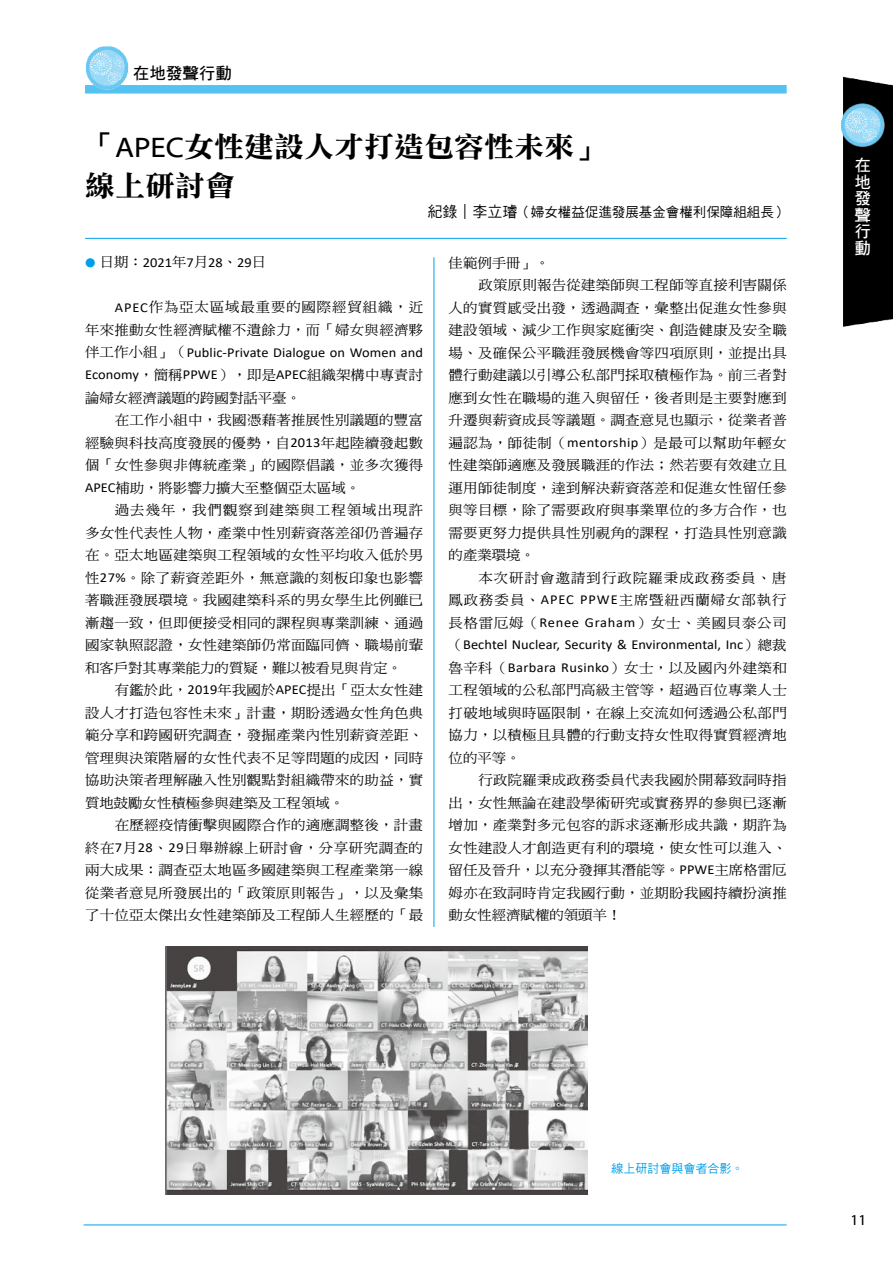
<style>
.page{position:relative;width:893px;height:1263px;background:#fff}
.page>*{position:absolute;margin:0;border:0;box-sizing:border-box;transform-origin:0 0}
.t1{font:28.5px/39px "DF Li Song W7 WIN BF";color:#000;scale:1.05 1}
.t2{font:16.5px "DF Hei W7 WIN BF";color:#000}
.t3{font:16.5px/16.5px "DF Hei W7 WIN BF";color:#fff;text-align:justify}
.t4{font:15px "Myriad Web Pro";color:#000}
.t5{font:13.65px/22.5px "DF Ming W5 WIN BF";letter-spacing:.02em;color:#000;text-align:justify;scale:1.05 1}
.t6{font:13.65px/22.5px "Calibri";letter-spacing:.005em;color:#000;scale:1.05 1}
.t7{font:13.65px "DF Ming W5 WIN BF";color:#000;scale:1.05 1}
.t8{font:13.65px "DF Ming W5 WIN BF";letter-spacing:.075em;color:#000;scale:1.05 1}
.t9{font:13.65px "DF Ming W5 WIN BF";letter-spacing:.05em;color:#000;scale:1.05 1}
.t10{font:13.65px "DF Ming W5 WIN BF";letter-spacing:.04em;color:#000;scale:1.05 1}
.t11{font:13.65px "DF Ming W5 WIN BF";letter-spacing:.065em;color:#000;scale:1.05 1}
.t12{font:13.5px "DF Hei W5 WIN BF";color:#000}
.t13{font:12px "DF Hei W5 WIN BF";color:#00a0e9}
.s1{font-family:"Myriad Web Pro"}
.s2{font-size:15px}
.s3{font-family:"DF Kai Shu SB Estd BF";font-size:10.5px;color:#00a0e9}
.s4{font-family:"DF Ming W5 WIN BF"}
.s5{font-family:"Calibri"}
</style>
<div class="page">
<img style="left:83px;top:76px;width:810px;height:1150px">
<hr style="left:84px;top:1225px;width:703px;height:1px;background:#00a0e9">
<div style="left:85px;top:85px;width:702px;height:9px;background:#54c3f1"></div>
<hr style="left:85px;top:238px;width:702px;height:1px;background:#00a0e9">
<hr style="left:434px;top:257px;width:1px;height:670px;background:#00a0e9">
<img style="left:83px;top:46px;width:56px;height:57px">
<img style="left:831px;top:97px;width:62px;height:64px">
<img style="left:166px;top:946px;width:422px;height:248px">
<p class="t2" style="left:133px;top:65px;width:100px">在地發聲行動</p>
<h1 class="t1" style="left:85px;top:127px;width:496px">「<span class="s1">APEC</span>女性建設人才打造包容性未來」線上研討會</h1>
<p class="t12" style="left:427px;top:205px;width:361px"><span class="s2">紀錄｜李立璿</span>（婦女權益促進發展基金會權利保障組組長）</p>
<p class="t6" style="left:85px;top:251px;width:174px"><span class="s3">●</span> <span class="s4">日期：</span>2021<span class="s4">年</span>7<span class="s4">月</span>28<span class="s4">、</span>29<span class="s4">日</span></p>
<p class="t5" style="left:85px;top:296px;width:324px;text-align:right"><span class="s5">APEC</span>作為亞太區域最重要的國際經貿組織，近<br>年來推動女性經濟賦權不遺餘力，而「婦女與經濟夥</p>
<p class="t6" style="left:85px;top:341px;width:323px"><span class="s4">伴工作小組」（</span>Public-Private Dialogue on Women and<br>Economy<span class="s4">，簡稱</span>PPWE<span class="s4">），即是</span>APEC<span class="s4">組織架構中專責討</span></p>
<p class="t7" style="left:85px;top:391px;width:207px">論婦女經濟議題的跨國對話平臺。</p>
<p class="t5" style="left:115px;top:409px;width:295px">在工作小組中，我國憑藉著推展性別議題的豐富</p>
<p class="t5" style="left:85px;top:431px;width:323px">經驗與科技高度發展的優勢，自<span class="s5">2013</span>年起陸續發起數</p>
<p class="t5" style="left:85px;top:454px;width:324px">個「女性參與非傳統產業」的國際倡議，並多次獲得</p>
<p class="t7" style="left:85px;top:481px;width:264px"><span class="s5">APEC</span>補助，將影響力擴大至整個亞太區域。</p>
<p class="t8" style="left:115px;top:503px;width:295px">過去幾年，我們觀察到建築與工程領域出現許</p>
<p class="t5" style="left:85px;top:521px;width:324px">多女性代表性人物，產業中性別薪資落差卻仍普遍存</p>
<p class="t5" style="left:85px;top:544px;width:324px">在。亞太地區建築與工程領域的女性平均收入低於男</p>
<p class="t5" style="left:85px;top:566px;width:323px">性<span class="s5">27%</span>。除了薪資差距外，無意識的刻板印象也影響</p>
<p class="t5" style="left:85px;top:589px;width:324px">著職涯發展環境。我國建築科系的男女學生比例雖已</p>
<p class="t5" style="left:85px;top:611px;width:324px">漸趨一致，但即便接受相同的課程與專業訓練、通過</p>
<p class="t5" style="left:85px;top:634px;width:324px">國家執照認證，女性建築師仍常面臨同儕、職場前輩</p>
<p class="t7" style="left:85px;top:661px;width:303px">和客戶對其專業能力的質疑，難以被看見與肯定。</p>
<p class="t5" style="left:115px;top:679px;width:295px">有鑑於此，<span class="s5">2019</span>年我國於<span class="s5">APEC</span>提出「亞太女性建</p>
<p class="t5" style="left:85px;top:701px;width:324px">設人才打造包容性未來」計畫，期盼透過女性角色典</p>
<p class="t5" style="left:85px;top:724px;width:324px">範分享和跨國研究調查，發掘產業內性別薪資差距、</p>
<p class="t5" style="left:85px;top:746px;width:324px">管理與決策階層的女性代表不足等問題的成因，同時</p>
<p class="t5" style="left:85px;top:769px;width:324px">協助決策者理解融入性別觀點對組織帶來的助益，實</p>
<p class="t7" style="left:85px;top:796px;width:248px">質地鼓勵女性積極參與建築及工程領域。</p>
<p class="t5" style="left:115px;top:814px;width:295px">在歷經疫情衝擊與國際合作的適應調整後，計畫</p>
<p class="t10" style="left:85px;top:841px;width:323px">終在<span class="s5">7</span>月<span class="s5">28</span>、<span class="s5">29</span>日舉辦線上研討會，分享研究調查的</p>
<p class="t5" style="left:85px;top:859px;width:324px">兩大成果：調查亞太地區多國建築與工程產業第一線</p>
<p class="t5" style="left:85px;top:881px;width:324px">從業者意見所發展出的「政策原則報告」，以及彙集</p>
<p class="t5" style="left:85px;top:904px;width:324px">了十位亞太傑出女性建築師及工程師人生經歷的「最</p>
<p class="t5" style="left:449px;top:251px;width:98px">佳範例手冊」。</p>
<p class="t5" style="left:478px;top:274px;width:295px">政策原則報告從建築師與工程師等直接利害關係</p>
<p class="t5" style="left:449px;top:296px;width:324px">人的實質感受出發，透過調查，彙整出促進女性參與</p>
<p class="t5" style="left:449px;top:319px;width:324px">建設領域、減少工作與家庭衝突、創造健康及安全職</p>
<p class="t5" style="left:449px;top:341px;width:324px">場、及確保公平職涯發展機會等四項原則，並提出具</p>
<p class="t5" style="left:449px;top:364px;width:324px">體行動建議以引導公私部門採取積極作為。前三者對</p>
<p class="t5" style="left:449px;top:386px;width:324px">應到女性在職場的進入與留任，後者則是主要對應到</p>
<p class="t5" style="left:449px;top:409px;width:324px">升遷與薪資成長等議題。調查意見也顯示，從業者普</p>
<p class="t5" style="left:449px;top:431px;width:323px">遍認為，師徒制（<span class="s5">mentorship</span>）是最可以幫助年輕女</p>
<p class="t5" style="left:449px;top:454px;width:324px">性建築師適應及發展職涯的作法；然若要有效建立且</p>
<p class="t5" style="left:449px;top:476px;width:324px">運用師徒制度，達到解決薪資落差和促進女性留任參</p>
<p class="t5" style="left:449px;top:499px;width:324px">與等目標，除了需要政府與事業單位的多方合作，也</p>
<p class="t5" style="left:449px;top:521px;width:324px">需要更努力提供具性別視角的課程，打造具性別意識</p>
<p class="t5" style="left:449px;top:544px;width:84px">的產業環境。</p>
<p class="t8" style="left:478px;top:571px;width:295px">本次研討會邀請到行政院羅秉成政務委員、唐</p>
<p class="t11" style="left:449px;top:593px;width:323px">鳳政務委員、<span class="s5">APEC PPWE</span>主席暨紐西蘭婦女部執行</p>
<p class="t9" style="left:449px;top:616px;width:323px">長格雷厄姆（<span class="s5">Renee Graham</span>）女士、美國貝泰公司</p>
<p class="t6" style="left:449px;top:633px;width:323px"><span class="s4">（</span>Bechtel Nuclear, Security &amp; Environmental, Inc<span class="s4">）總裁</span></p>
<p class="t5" style="left:449px;top:656px;width:324px">魯辛科（<span class="s5">Barbara Rusinko</span>）女士，以及國內外建築和工程領域的公私部門高級主管等，超過百位專業人士打破地域與時區限制，在線上交流如何透過公私部門協力，以積極且具體的行動支持女性取得實質經濟地位的平等。</p>
<p class="t5" style="left:449px;top:769px;width:324px;text-indent:30px">行政院羅秉成政務委員代表我國於開幕致詞時指出，女性無論在建設學術研究或實務界的參與已逐漸增加，產業對多元包容的訴求逐漸形成共識，期許為女性建設人才創造更有利的環境，使女性可以進入、留任及晉升，以充分發揮其潛能等。<span class="s5">PPWE</span>主席格雷厄姆亦在致詞時肯定我國行動，並期盼我國持續扮演推動女性經濟賦權的領頭羊！</p>
<p class="t3" style="left:854px;top:157px;width:18px">在地發聲行動</p>
<p class="t13" style="left:611px;top:1162px;width:133px">線上研討會與會者合影。</p>
<p class="t4" style="left:850px;top:1211px;width:17px">11</p>
</div>
